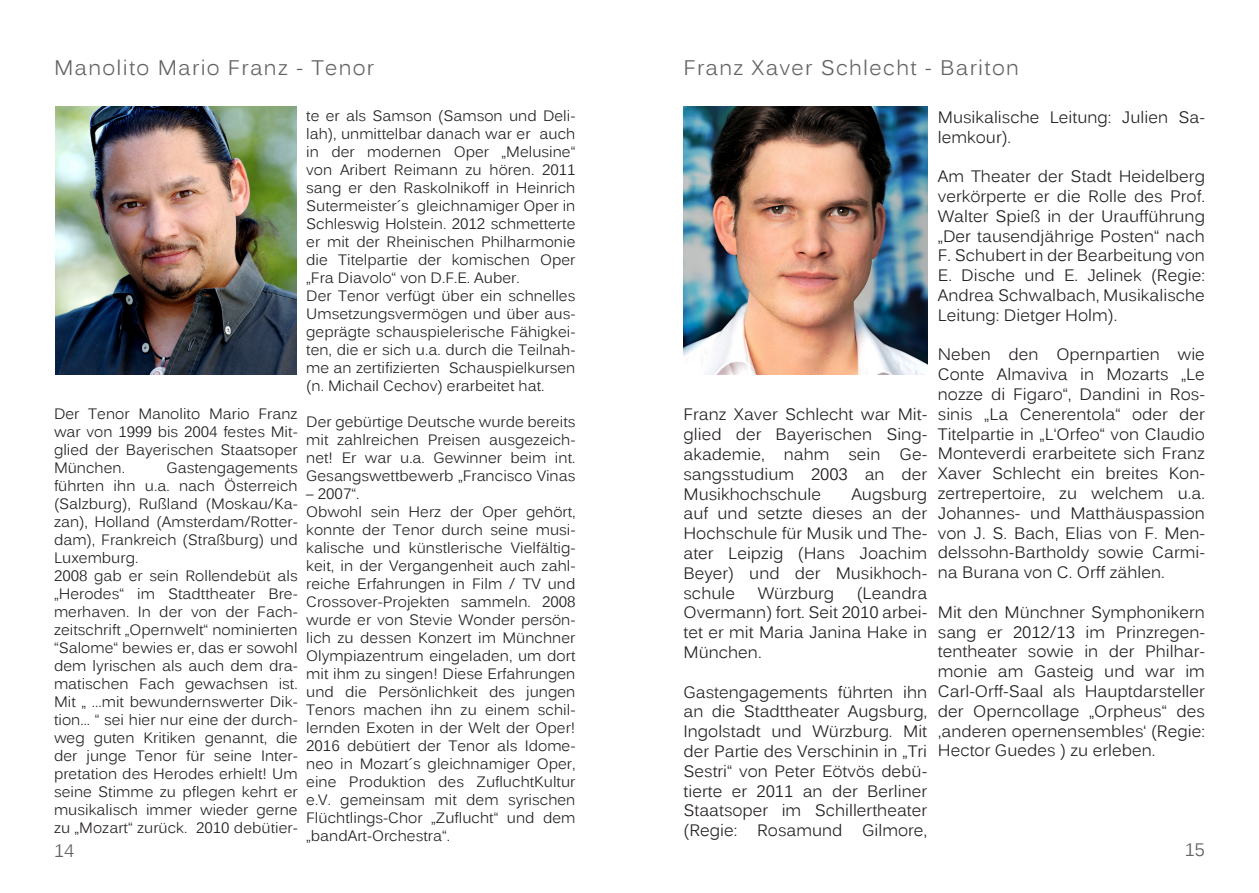
<style>
.page{position:relative;width:1259px;height:893px;background:#fff}
.page>*{position:absolute;margin:0;border:0;box-sizing:border-box;transform-origin:0 0}
.t1{font:21px "Kalinga";letter-spacing:.06em;color:#636366}
.t2{font:18px "Kalinga";color:#636366}
.t3{font:16.5px/19.8px "Kalinga";color:#231f20;text-align:justify}
.t4{font:15px/18px "Kalinga";color:#231f20}
</style>
<div class="page">
<img style="left:683px;top:106px;width:244px;height:268px">
<img style="left:55px;top:106px;width:241px;height:268px">
<h1 class="t1" style="left:54px;top:54px;width:322px">Manolito Mario Franz - Tenor</h1>
<h1 class="t1" style="left:683px;top:54px;width:337px">Franz Xaver Schlecht - Bariton</h1>
<p class="t4" style="left:306px;top:108px;width:271px">te er als Samson (Samson und Deli&shy;lah), unmittelbar danach war er auch in der modernen Oper „Melusine“ von Aribert Reimann zu hören. 2011 sang er den Raskolnikoff in Heinrich Sutermeister´s gleichnamiger Oper in Schleswig Holstein. 2012 schmetterte er mit der Rheinischen Philharmonie die Titelpartie der komischen Oper „Fra Diavolo“ von D.F.E. Auber.<br>Der Tenor verfügt über ein schnelles Umsetzungsvermögen und über aus&shy;geprägte schauspielerische Fähigkei&shy;ten, die er sich u.a. durch die Teilnah&shy;me an zertifizierten Schauspielkursen (n. Michail Cechov) erarbeitet hat.</p>
<p class="t4" style="left:306px;top:414px;width:271px;text-align:justify">Der gebürtige Deutsche wurde bereits mit zahlreichen Preisen ausgezeich&shy;net! Er war u.a. Gewinner beim int.<br>Gesangswettbewerb „Francisco Vinas</p>
<p class="t4" style="left:306px;top:486px;width:271px">– 2007“.<br>Obwohl sein Herz der Oper gehört, konnte der Tenor durch seine musi&shy;kalische und künstlerische Vielfältig&shy;keit, in der Vergangenheit auch zahl&shy;reiche Erfahrungen in Film / TV und Crossover-Projekten sammeln. 2008 wurde er von Stevie Wonder persön&shy;lich zu dessen Konzert im Münchner Olympiazentrum eingeladen, um dort mit ihm zu singen! Diese Erfahrungen und die Persönlichkeit des jungen Tenors machen ihn zu einem schil&shy;lernden Exoten in der Welt der Oper!<br>2016 debütiert der Tenor als Idome&shy;neo in Mozart´s gleichnamiger Oper, eine Produktion des ZufluchtKultur e.V. gemeinsam mit dem syrischen Flüchtlings-Chor „Zuflucht“ und dem „bandArt-Orchestra“.</p>
<p class="t3" style="left:938px;top:109px;width:269px">Musikalische Leitung: Julien Sa&shy;lemkour).</p>
<p class="t3" style="left:938px;top:168px;width:269px">Am Theater der Stadt Heidelberg verkörperte er die Rolle des Prof.<br>Walter Spieß in der Uraufführung „Der tausendjährige Posten“ nach F. Schubert in der Bearbeitung von E. Dische und E. Jelinek (Regie:<br>Andrea Schwalbach, Musikalische Leitung: Dietger Holm).</p>
<p class="t3" style="left:938px;top:346px;width:269px">Neben den Opernpartien wie Conte Almaviva in Mozarts „Le nozze di Figaro“, Dandini in Ros&shy;sinis „La Cenerentola“ oder der Titelpartie in „L‘Orfeo“ von Claudio Monteverdi erarbeitete sich Franz Xaver Schlecht ein breites Kon&shy;zertrepertoire, zu welchem u.a.<br>Johannes- und Matthäuspassion von J. S. Bach, Elias von F. Men&shy;delssohn-Bartholdy sowie Carmi&shy;na Burana von C. Orff zählen.</p>
<p class="t3" style="left:938px;top:604px;width:269px">Mit den Münchner Symphonikern sang er 2012/13 im Prinzregen&shy;tentheater sowie in der Philhar&shy;monie am Gasteig und war im Carl-Orff-Saal als Hauptdarsteller der Operncollage „Orpheus“ des ‚anderen opernensembles‘ (Regie:<br>Hector Guedes ) zu erleben.</p>
<p class="t4" style="left:54px;top:406px;width:245px;text-align:justify">Der Tenor Manolito Mario Franz war von 1999 bis 2004 festes Mit&shy;glied der Bayerischen Staatsoper München.</p>
<p class="t3" style="left:683px;top:406px;width:245px">Franz Xaver Schlecht war Mit&shy;glied der Bayerischen Sing&shy;akademie, nahm sein Ge&shy;sangsstudium 2003 an der Musikhochschule</p>
<p class="t4" style="left:54px;top:460px;width:245px;text-indent:112px">Gastengagements führten ihn u.a. nach Österreich (Salzburg), Rußland (Moskau/Ka&shy;zan), Holland (Amsterdam/Rotter&shy;dam), Frankreich (Straßburg) und<br>Luxemburg.<br>2008 gab er sein Rollendebüt als „Herodes“ im Stadttheater Bre&shy;merhaven. In der von der Fach&shy;zeitschrift „Opernwelt“ nominierten “Salome“ bewies er, das er sowohl dem lyrischen als auch dem dra&shy;matischen Fach gewachsen ist.<br>Mit „ ...mit bewundernswerter Dik&shy;tion... “ sei hier nur eine der durch&shy;weg guten Kritiken genannt, die der junge Tenor für seine Inter&shy;pretation des Herodes erhielt! Um seine Stimme zu pflegen kehrt er musikalisch immer wieder gerne zu „Mozart“ zurück. 2010 debütier-</p>
<p class="t3" style="left:683px;top:485px;width:245px;text-indent:168px">Augsburg auf und setzte dieses an der Hochschule für Musik und The&shy;ater Leipzig (Hans Joachim Beyer) und der Musikhoch&shy;schule</p>
<p class="t3" style="left:683px;top:584px;width:245px;text-indent:173px">(Leandra Overmann) fort. Seit 2010 arbei&shy;tet er mit Maria Janina Hake in München.</p>
<p class="t3" style="left:683px;top:683px;width:245px">Gastengagements führten ihn an die Stadttheater Augsburg, Ingolstadt und Würzburg. Mit der Partie des Verschinin in „Tri Sestri“ von Peter Eötvös debü&shy;tierte er 2011 an der Berliner Staatsoper im Schillertheater (Regie: Rosamund Gilmore,</p>
<p class="t3" style="left:758px;top:584px;width:78px">Würzburg</p>
<p class="t2" style="left:54px;top:839px;width:22px">14</p>
<p class="t2" style="left:1185px;top:838px;width:22px">15</p>
</div>
